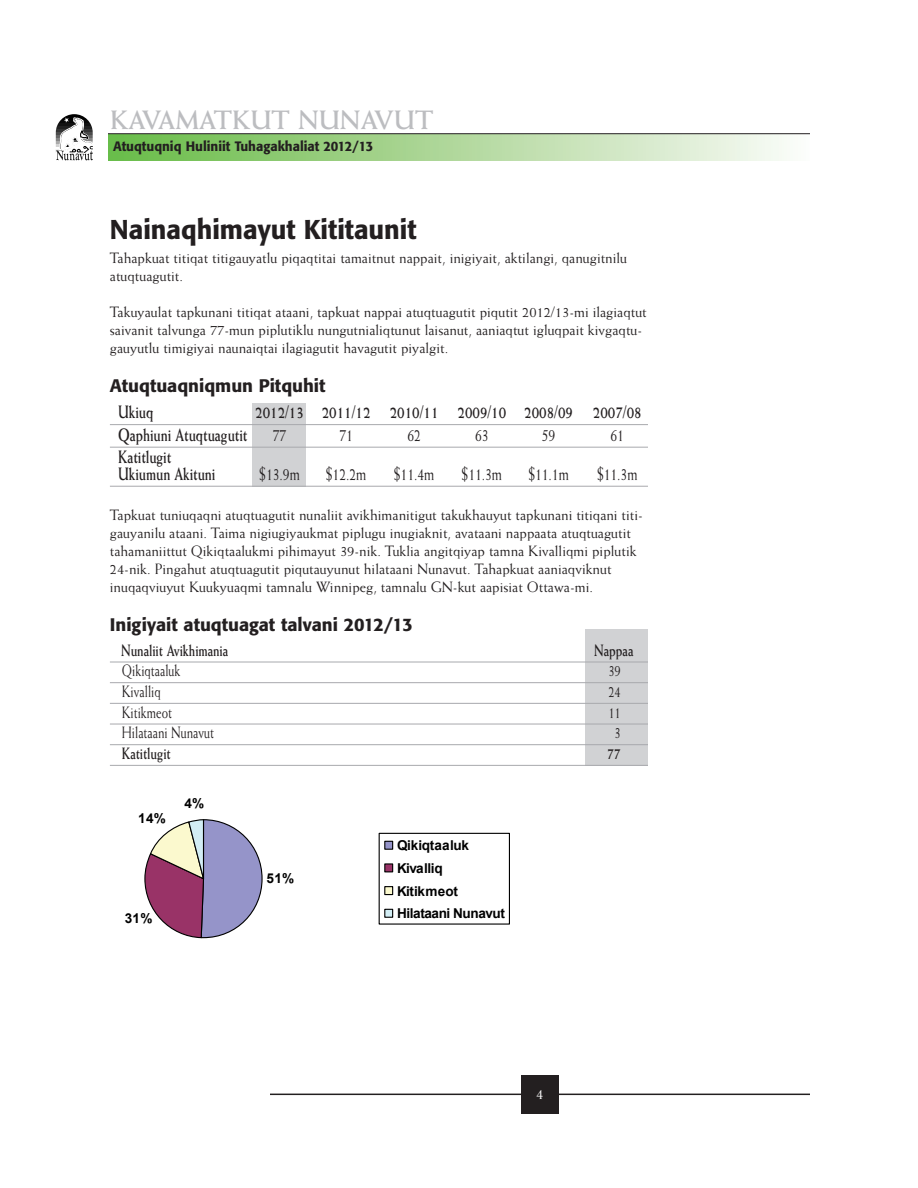
<style>
.page{position:relative;width:918px;height:1188px;background:#fff}
.page>*{position:absolute;margin:0;border:0;box-sizing:border-box;transform-origin:0 0}
.t1{font:500 27px "Formata";color:#231f20;scale:.96 1}
.t2{font:700 26.7px "Weiss";color:#bcbdc0}
.t3{font:700 18px/16.5px "Weiss";color:#231f20;scale:.75 1}
.t4{font:500 18px "Formata";color:#231f20}
.t5{font:18px "Weiss";color:#231f20;scale:.75 1}
.t6{font:16.5px "Weiss";color:#231f20;scale:.75 1}
.t7{font:700 16.5px "Weiss";color:#231f20;scale:.75 1}
.t8{font:15px/18px "Weiss";color:#231f20;scale:.96 1}
.t9{font:15px "Weiss";color:#fff;scale:.96 1}
.t10{font:700 13.65px/22.6px "Arial";letter-spacing:-.03em;color:#000}
.t11{font:500 13.5px "Formata";color:#231f20;scale:.96 1}
</style>
<div class="page">
<div style="left:585px;top:629px;width:62px;height:137px;background:#d1d2d4"></div>
<div style="left:108px;top:134px;width:702px;height:26px;background:linear-gradient(to right,#68ba46,#fbfaf8)"></div>
<hr style="left:108px;top:133px;width:702px;height:1px;background:#231f20">
<hr style="left:270px;top:1094px;width:540px;height:1px;background:#231f20">
<div style="left:521px;top:1075px;width:38px;height:39px;background:#231f20"></div>
<svg style="left:55px;top:114px;width:38px;height:47px"></svg>
<div style="left:253px;top:404px;width:53px;height:83px;background:#d1d2d4"></div>
<hr style="left:110px;top:424px;width:538px;height:1px;background:#a8a9ad">
<hr style="left:110px;top:447px;width:538px;height:1px;background:#a8a9ad">
<hr style="left:110px;top:486px;width:538px;height:1px;background:#a8a9ad">
<hr style="left:110px;top:662px;width:538px;height:1px;background:#a8a9ad">
<hr style="left:110px;top:682px;width:538px;height:1px;background:#a8a9ad">
<hr style="left:110px;top:703px;width:538px;height:1px;background:#a8a9ad">
<hr style="left:110px;top:724px;width:538px;height:1px;background:#a8a9ad">
<hr style="left:110px;top:744px;width:538px;height:1px;background:#a8a9ad">
<hr style="left:110px;top:765px;width:538px;height:1px;background:#a8a9ad">
<svg style="left:144px;top:819px;width:119px;height:120px"></svg>
<div style="left:379px;top:833px;width:131px;height:92px;border:1px solid #000"></div>
<div style="left:385px;top:841px;width:8px;height:8px;background:#9594c9"></div>
<div style="left:384px;top:841px;width:9px;height:9px;border:1px solid #000"></div>
<div style="left:385px;top:864px;width:8px;height:8px;background:#993367"></div>
<div style="left:384px;top:863px;width:9px;height:9px;border:1px solid #000"></div>
<div style="left:385px;top:887px;width:8px;height:8px;background:#fbf9ce"></div>
<div style="left:384px;top:886px;width:9px;height:9px;border:1px solid #000"></div>
<div style="left:385px;top:909px;width:8px;height:8px;background:#d2edf4"></div>
<div style="left:384px;top:909px;width:9px;height:9px;border:1px solid #000"></div>
<h2 class="t2" style="left:110px;top:111px;width:325px">KAVAMATKUT NUNAVUT</h2>
<p class="t11" style="left:113px;top:140px;width:273px">Atuqtuqniq Huliniit Tuhagakhaliat 2012/13</p>
<h1 class="t1" style="left:110px;top:218px;width:321px">Nainaqhimayut Kititaunit</h1>
<p class="t8" style="left:110px;top:250px;width:540px">Tahapkuat titiqat titigauyatlu piqaqtitai tamaitnut nappait, inigiyait, aktilangi, qanugitnilu atuqtuagutit.</p>
<p class="t8" style="left:110px;top:304px;width:561px">Takuyaulat tapkunani titiqat ataani, tapkuat nappai atuqtuagutit piqutit 2012/13-mi ilagiaqtut saivanit talvunga 77-mun piplutiklu nungutnialiqtunut laisanut, aaniaqtut igluqpait kivgaqtu&shy;gauyutlu timigiyai naunaiqtai ilagiagutit havagutit piyalgit.</p>
<p class="t4" style="left:110px;top:378px;width:217px">Atuqtuaqniqmun Pitquhit</p>
<p class="t3" style="left:118px;top:406px;width:48px">Ukiuq</p>
<p class="t3" style="left:255px;top:406px;width:517px">2012/13 2011/12 2010/11 2009/10 2008/09 2007/08</p>
<p class="t3" style="left:118px;top:428px;width:174px">Qaphiuni Atuqtuagutit</p>
<p class="t5" style="left:273px;top:428px;width:19px">77</p>
<p class="t5" style="left:339px;top:428px;width:19px">71</p>
<p class="t5" style="left:407px;top:428px;width:19px">62</p>
<p class="t5" style="left:475px;top:428px;width:19px">63</p>
<p class="t5" style="left:542px;top:428px;width:19px">59</p>
<p class="t5" style="left:611px;top:428px;width:19px">61</p>
<p class="t3" style="left:118px;top:451px;width:131px">Katitlugit<br>Ukiumun Akituni</p>
<p class="t5" style="left:259px;top:467px;width:56px">$13.9m</p>
<p class="t5" style="left:326px;top:467px;width:56px">$12.2m</p>
<p class="t5" style="left:394px;top:467px;width:56px">$11.4m</p>
<p class="t5" style="left:462px;top:467px;width:56px">$11.3m</p>
<p class="t5" style="left:528px;top:467px;width:56px">$11.1m</p>
<p class="t5" style="left:597px;top:467px;width:56px">$11.3m</p>
<p class="t8" style="left:110px;top:507px;width:557px">Tapkuat tuniuqaqni atuqtuagutit nunaliit avikhimanitigut takukhauyut tapkunani titiqani titi&shy;gauyanilu ataani. Taima nigiugiyaukmat piplugu inugiaknit, avataani nappaata atuqtuagutit tahamaniittut Qikiqtaalukmi pihimayut 39-nik. Tuklia angitqiyap tamna Kivalliqmi piplutik 24-nik. Pingahut atuqtuagutit piqutauyunut hilataani Nunavut. Tahapkuat aaniaqviknut inuqaqviuyut Kuukyuaqmi tamnalu Winnipeg, tamnalu GN-kut aapisiat Ottawa-mi.</p>
<p class="t4" style="left:110px;top:617px;width:304px">Inigiyait atuqtuagat talvani 2012/13</p>
<p class="t7" style="left:121px;top:644px;width:145px">Nunaliit Avikhimania</p>
<p class="t7" style="left:594px;top:644px;width:54px">Nappaa</p>
<p class="t6" style="left:122px;top:664px;width:80px">Qikiqtaaluk</p>
<p class="t6" style="left:608px;top:664px;width:18px">39</p>
<p class="t6" style="left:122px;top:685px;width:53px">Kivalliq</p>
<p class="t6" style="left:608px;top:685px;width:18px">24</p>
<p class="t6" style="left:122px;top:706px;width:68px">Kitikmeot</p>
<p class="t6" style="left:608px;top:706px;width:18px">11</p>
<p class="t6" style="left:122px;top:726px;width:124px">Hilataani Nunavut</p>
<p class="t6" style="left:615px;top:726px;width:10px">3</p>
<p class="t7" style="left:122px;top:748px;width:67px">Katitlugit</p>
<p class="t7" style="left:607px;top:748px;width:20px">77</p>
<p class="t10" style="left:138px;top:807px;width:29px">14%</p>
<p class="t10" style="left:184px;top:792px;width:21px">4%</p>
<p class="t10" style="left:125px;top:907px;width:29px">31%</p>
<p class="t10" style="left:267px;top:867px;width:29px">51%</p>
<p class="t10" style="left:397px;top:834px;width:109px">Qikiqtaaluk<br>Kivalliq<br>Kitikmeot<br>Hilataani Nunavut</p>
<p class="t9" style="left:536px;top:1088px;width:9px">4</p>
</div>
